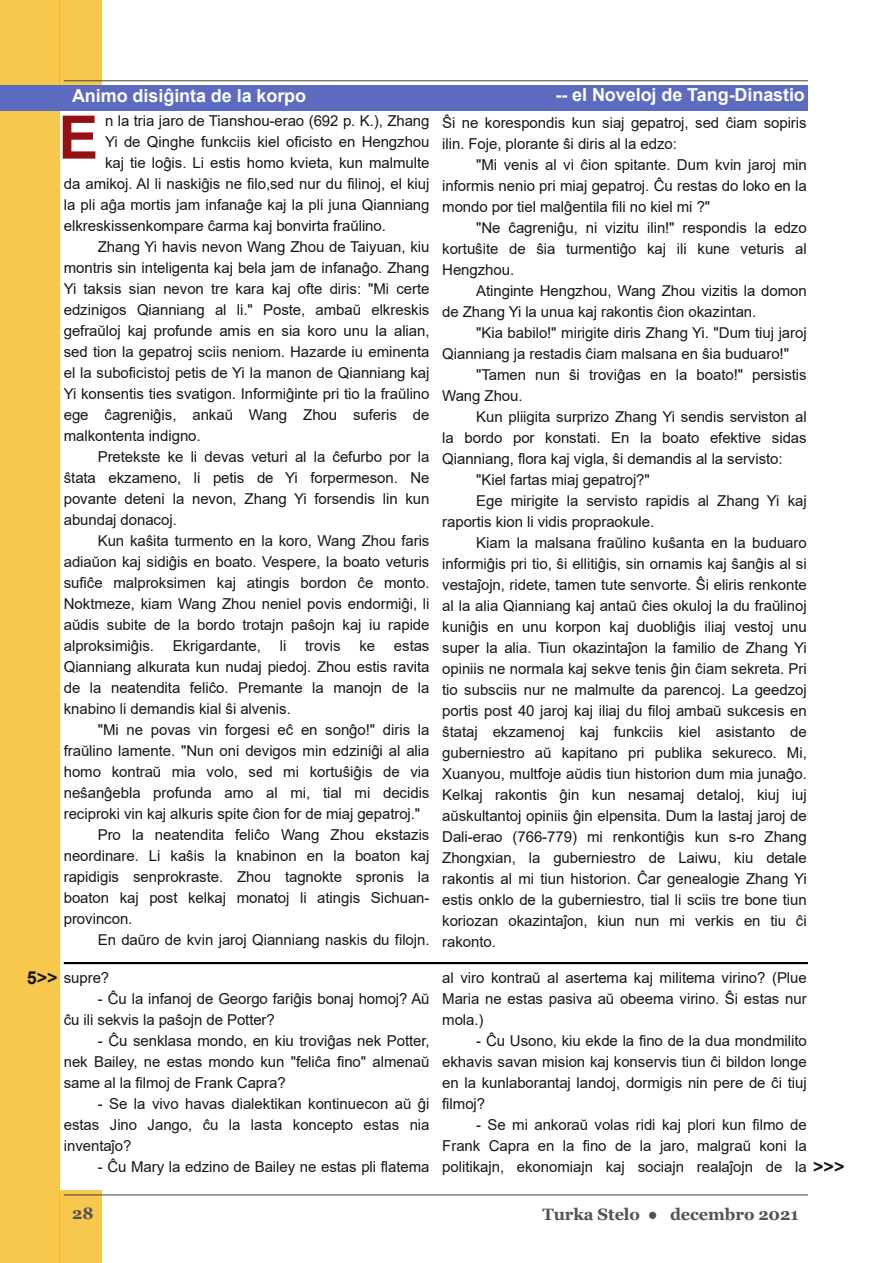
<style>
.page{position:relative;width:893px;height:1263px;background:#fff}
.page>*{position:absolute;margin:0;border:0;box-sizing:border-box;transform-origin:0 0}
.t1{font:700 60px "Arial";color:#951013}
.t2{font:700 18px "Arial";color:#fff}
.t3{font:700 18px "Arial";color:#181715}
.t4{font:700 16.5px "Georgia";letter-spacing:-.005em;color:#535353}
.t5{font:15px/21px "Arial";letter-spacing:-.005em;color:#181715;text-align:justify}
</style>
<div class="page">
<div style="left:60px;top:0;width:42px;height:85px;background:#f8c74e"></div>
<div style="left:60px;top:1191px;width:42px;height:72px;background:#f8c74e"></div>
<div style="left:0;top:0;width:60px;height:1263px;background:#f8c74e"></div>
<hr style="left:64px;top:81px;width:744px;height:1px;background:#404040">
<hr style="left:64px;top:1195px;width:744px;height:1px;background:#404040">
<div style="left:0;top:85px;width:808px;height:26px;background:#5c6bc0"></div>
<hr style="left:64px;top:962px;width:744px;height:2px;background:#000">
<p class="t2" style="left:72px;top:86px;width:236px">Animo disiĝinta de la korpo</p>
<p class="t2" style="left:556px;top:84px;width:251px">-- el Noveloj de Tang-Dinastio</p>
<p class="t5" style="left:105px;top:110px;width:326px">n la tria jaro de Tianshou-erao (692 p. K.), Zhang</p>
<p class="t5" style="left:105px;top:131px;width:326px">Yi de Qinghe funkciis kiel oficisto en Hengzhou</p>
<p class="t5" style="left:105px;top:152px;width:326px">kaj tie loĝis. Li estis homo kvieta, kun malmulte</p>
<p class="t5" style="left:64px;top:173px;width:367px">da amikoj. Al li naskiĝis ne filo,sed nur du filinoj, el kiuj</p>
<p class="t5" style="left:64px;top:194px;width:367px">la pli aĝa mortis jam infanaĝe kaj la pli juna Qianniang</p>
<p class="t5" style="left:64px;top:215px;width:324px">elkreskissenkompare ĉarma kaj bonvirta fraŭlino.</p>
<p class="t5" style="left:98px;top:236px;width:333px">Zhang Yi havis nevon Wang Zhou de Taiyuan, kiu</p>
<p class="t5" style="left:64px;top:257px;width:367px">montris sin inteligenta kaj bela jam de infanaĝo. Zhang</p>
<p class="t5" style="left:64px;top:278px;width:367px">Yi taksis sian nevon tre kara kaj ofte diris: "Mi certe</p>
<p class="t5" style="left:64px;top:299px;width:367px">edzinigos Qianniang al li." Poste, ambaŭ elkreskis</p>
<p class="t5" style="left:64px;top:320px;width:367px">gefraŭloj kaj profunde amis en sia koro unu la alian,</p>
<p class="t5" style="left:64px;top:341px;width:367px">sed tion la gepatroj sciis neniom. Hazarde iu eminenta</p>
<p class="t5" style="left:64px;top:362px;width:367px">el la suboficistoj petis de Yi la manon de Qianniang kaj</p>
<p class="t5" style="left:64px;top:383px;width:367px">Yi konsentis ties svatigon. Informiĝinte pri tio la fraŭlino</p>
<p class="t5" style="left:64px;top:404px;width:367px">ege ĉagreniĝis, ankaŭ Wang Zhou suferis de</p>
<p class="t5" style="left:64px;top:425px;width:138px">malkontenta indigno.</p>
<p class="t5" style="left:98px;top:446px;width:333px">Pretekste ke li devas veturi al la ĉefurbo por la</p>
<p class="t5" style="left:64px;top:467px;width:367px">ŝtata ekzameno, li petis de Yi forpermeson. Ne</p>
<p class="t5" style="left:64px;top:488px;width:367px">povante deteni la nevon, Zhang Yi forsendis lin kun</p>
<p class="t5" style="left:64px;top:509px;width:115px">abundaj donacoj.</p>
<p class="t5" style="left:98px;top:530px;width:333px">Kun kaŝita turmento en la koro, Wang Zhou faris</p>
<p class="t5" style="left:64px;top:551px;width:367px">adiaŭon kaj sidiĝis en boato. Vespere, la boato veturis</p>
<p class="t5" style="left:64px;top:572px;width:367px">sufiĉe malproksimen kaj atingis bordon ĉe monto.</p>
<p class="t5" style="left:64px;top:593px;width:367px">Noktmeze, kiam Wang Zhou neniel povis endormiĝi, li</p>
<p class="t5" style="left:64px;top:614px;width:367px">aŭdis subite de la bordo trotajn paŝojn kaj iu rapide</p>
<p class="t5" style="left:64px;top:635px;width:278px">alproksimiĝis. Ekrigardante, li trovis</p>
<p class="t5" style="left:442px;top:113px;width:366px">Ŝi ne korespondis kun siaj gepatroj, sed ĉiam sopiris ilin. Foje, plorante ŝi diris al la edzo:</p>
<p class="t5" style="left:442px;top:155px;width:366px;text-indent:34px">"Mi venis al vi ĉion spitante. Dum kvin jaroj min informis nenio pri miaj gepatroj. Ĉu restas do loko en la mondo por tiel malĝentila fili no kiel mi ?"</p>
<p class="t5" style="left:442px;top:218px;width:366px;text-indent:34px">"Ne ĉagreniĝu, ni vizitu ilin!" respondis la edzo kortuŝite de ŝia turmentiĝo kaj ili kune veturis al Hengzhou.</p>
<p class="t5" style="left:442px;top:281px;width:366px;text-indent:34px">Atinginte Hengzhou, Wang Zhou vizitis la domon de Zhang Yi la unua kaj rakontis ĉion okazintan.</p>
<p class="t5" style="left:442px;top:323px;width:366px;text-indent:34px">"Kia babilo!" mirigite diris Zhang Yi. "Dum tiuj jaroj<br>Qianniang ja restadis ĉiam malsana en ŝia buduaro!"</p>
<p class="t5" style="left:442px;top:365px;width:366px;text-indent:34px">"Tamen nun ŝi troviĝas en la boato!" persistis<br>Wang Zhou.</p>
<p class="t5" style="left:476px;top:407px;width:332px">Kun pliigita surprizo Zhang Yi sendis serviston al</p>
<p class="t5" style="left:442px;top:428px;width:366px">la bordo por konstati. En la boato efektive sidas</p>
<p class="t5" style="left:442px;top:449px;width:342px">Qianniang, flora kaj vigla, ŝi demandis al la servisto:</p>
<p class="t5" style="left:476px;top:470px;width:175px">"Kiel fartas miaj gepatroj?"</p>
<p class="t5" style="left:476px;top:491px;width:332px">Ege mirigite la servisto rapidis al Zhang Yi kaj</p>
<p class="t5" style="left:442px;top:512px;width:214px">raportis kion li vidis propraokule.</p>
<p class="t5" style="left:476px;top:533px;width:332px">Kiam la malsana fraŭlino kuŝanta en la buduaro</p>
<p class="t5" style="left:442px;top:554px;width:366px">informiĝis pri tio, ŝi ellitiĝis, sin ornamis kaj ŝanĝis al si</p>
<p class="t5" style="left:442px;top:575px;width:366px">vestaĵojn, ridete, tamen tute senvorte. Ŝi eliris renkonte</p>
<p class="t5" style="left:442px;top:596px;width:366px">al la alia Qianniang kaj antaŭ ĉies okuloj la du fraŭlinoj</p>
<p class="t5" style="left:442px;top:617px;width:366px">kuniĝis en unu korpon kaj duobliĝis iliaj vestoj unu</p>
<p class="t5" style="left:442px;top:638px;width:366px">super la alia. Tiun okazintaĵon la familio de Zhang Yi</p>
<p class="t5" style="left:442px;top:659px;width:366px">opiniis ne normala kaj sekve tenis ĝin ĉiam sekreta. Pri</p>
<p class="t5" style="left:442px;top:680px;width:366px">tio subsciis nur ne malmulte da parencoj. La geedzoj</p>
<p class="t5" style="left:442px;top:701px;width:366px">portis post 40 jaroj kaj iliaj du filoj ambaŭ sukcesis en</p>
<p class="t5" style="left:442px;top:722px;width:366px">ŝtataj ekzamenoj kaj funkciis kiel asistanto de</p>
<p class="t5" style="left:442px;top:743px;width:366px">guberniestro aŭ kapitano pri publika sekureco. Mi,</p>
<p class="t5" style="left:442px;top:764px;width:366px">Xuanyou, multfoje aŭdis tiun historion dum mia junaĝo.</p>
<p class="t5" style="left:442px;top:785px;width:366px">Kelkaj rakontis ĝin kun nesamaj detaloj, kiuj iuj</p>
<p class="t5" style="left:442px;top:806px;width:366px">aŭskultantoj opiniis ĝin elpensita. Dum la lastaj jaroj de</p>
<p class="t5" style="left:442px;top:827px;width:366px">Dali-erao (766-779) mi renkontiĝis kun s-ro Zhang</p>
<p class="t5" style="left:442px;top:848px;width:366px">Zhongxian, la guberniestro de Laiwu, kiu detale</p>
<p class="t5" style="left:442px;top:869px;width:366px">rakontis al mi tiun historion. Ĉar genealogie Zhang Yi</p>
<p class="t5" style="left:442px;top:890px;width:366px">estis onklo de la guberniestro, tial li sciis tre bone tiun</p>
<p class="t5" style="left:442px;top:911px;width:366px">koriozan okazintaĵon, kiun nun mi verkis en tiu ĉi</p>
<p class="t5" style="left:442px;top:932px;width:55px">rakonto.</p>
<h1 class="t1" style="left:58px;top:104px;width:41px">E</h1>
<p class="t5" style="left:64px;top:635px;width:367px;text-indent:296px">ke estas Qianniang alkurata kun nudaj piedoj. Zhou estis ravita de la neatendita feliĉo. Premante la manojn de la knabino li demandis kial ŝi alvenis.</p>
<p class="t5" style="left:98px;top:719px;width:333px">"Mi ne povas vin forgesi eĉ en sonĝo!" diris la</p>
<p class="t5" style="left:64px;top:740px;width:367px">fraŭlino lamente. "Nun oni devigos min edziniĝi al alia</p>
<p class="t5" style="left:64px;top:761px;width:367px">homo kontraŭ mia volo, sed mi kortuŝiĝis de via</p>
<p class="t5" style="left:64px;top:782px;width:367px">neŝanĝebla profunda amo al mi, tial mi decidis</p>
<p class="t5" style="left:64px;top:803px;width:358px">reciproki vin kaj alkuris spite ĉion for de miaj gepatroj."</p>
<p class="t5" style="left:98px;top:824px;width:333px">Pro la neatendita feliĉo Wang Zhou ekstazis</p>
<p class="t5" style="left:64px;top:845px;width:367px">neordinare. Li kaŝis la knabinon en la boaton kaj</p>
<p class="t5" style="left:64px;top:866px;width:367px">rapidigis senprokraste. Zhou tagnokte spronis la</p>
<p class="t5" style="left:64px;top:887px;width:367px">boaton kaj post kelkaj monatoj li atingis Sichuan-</p>
<p class="t5" style="left:64px;top:908px;width:70px">provincon.</p>
<p class="t5" style="left:98px;top:929px;width:333px">En daŭro de kvin jaroj Qianniang naskis du filojn.</p>
<p class="t3" style="left:27px;top:968px;width:32px">5&gt;&gt;</p>
<p class="t5" style="left:64px;top:967px;width:47px">supre?</p>
<p class="t5" style="left:64px;top:988px;width:367px;text-indent:34px">- Ĉu la infanoj de Georgo fariĝis bonaj homoj? Aŭ ĉu ili sekvis la paŝojn de Potter?</p>
<p class="t5" style="left:64px;top:1030px;width:367px;text-indent:34px">- Ĉu senklasa mondo, en kiu troviĝas nek Potter, nek Bailey, ne estas mondo kun "feliĉa fino" almenaŭ same al la filmoj de Frank Capra?</p>
<p class="t5" style="left:64px;top:1093px;width:367px;text-indent:34px">- Se la vivo havas dialektikan kontinuecon aŭ ĝi estas Jino Jango, ĉu la lasta koncepto estas nia inventaĵo?</p>
<p class="t5" style="left:98px;top:1156px;width:333px">- Ĉu Mary la edzino de Bailey ne estas pli flatema</p>
<p class="t5" style="left:442px;top:967px;width:366px">al viro kontraŭ al asertema kaj militema virino? (Plue Maria ne estas pasiva aŭ obeema virino. Ŝi estas nur mola.)</p>
<p class="t5" style="left:442px;top:1030px;width:366px;text-indent:34px">- Ĉu Usono, kiu ekde la fino de la dua mondmilito ekhavis savan mision kaj konservis tiun ĉi bildon longe en la kunlaborantaj landoj, dormigis nin pere de ĉi tiuj filmoj?</p>
<p class="t5" style="left:442px;top:1114px;width:366px;text-indent:34px">- Se mi ankoraŭ volas ridi kaj plori kun filmo de Frank Capra en la fino de la jaro, malgraŭ koni la politikajn, ekonomiajn kaj sociajn realaĵojn de la</p>
<p class="t3" style="left:813px;top:1157px;width:33px">&gt;&gt;&gt;</p>
<p class="t4" style="left:72px;top:1204px;width:23px">28</p>
<p class="t4" style="left:542px;top:1204px;width:257px">Turka Stelo ● decembro 2021</p>
</div>
